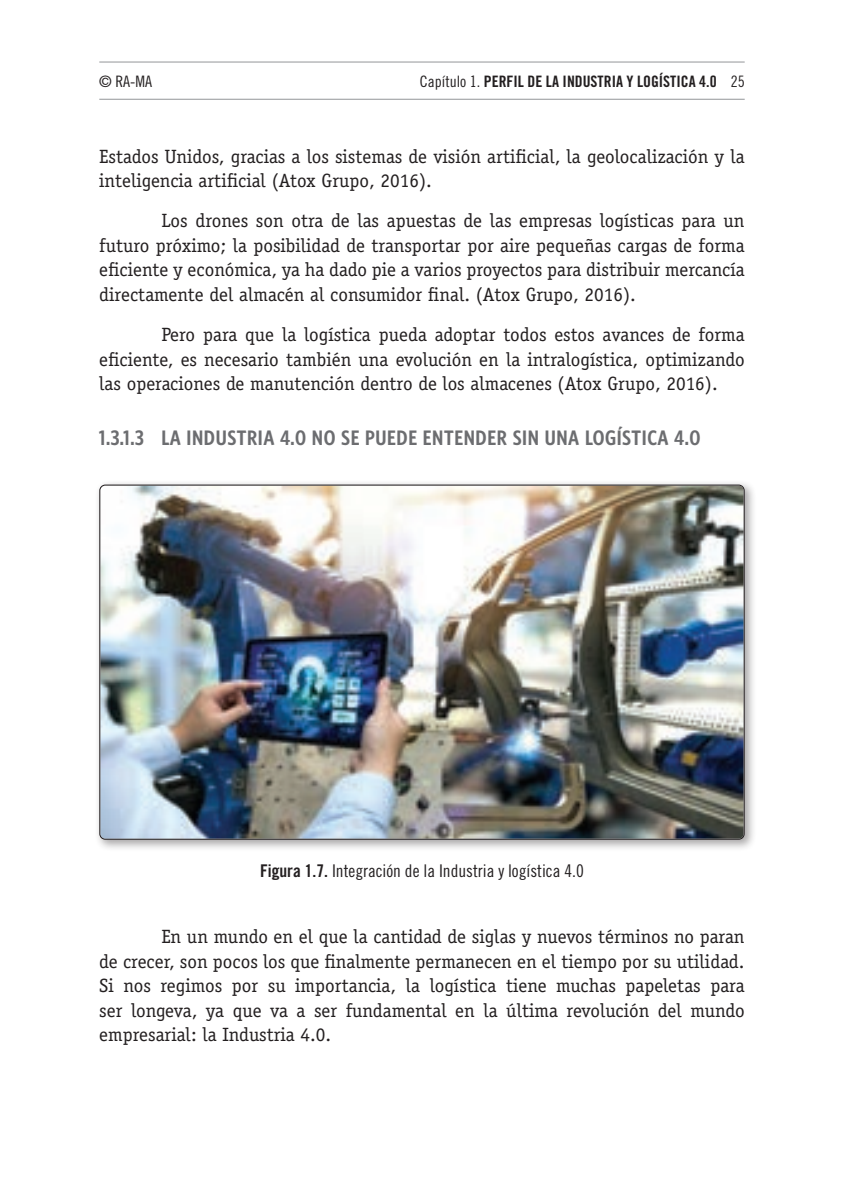
<style>
.page{position:relative;width:844px;height:1191px;background:#fff}
.page>*{position:absolute;margin:0;border:0;box-sizing:border-box;transform-origin:0 0}
.t1{font:600 condensed 21px "Whitney HTF";letter-spacing:.03em;color:#6c6d70}
.t2{font:19.25px/24.5px "Officina Serif Std";color:#231f20;text-align:justify}
.t3{font:17.5px "Trade Gothic LT Std Cn 18";color:#231f20}
.t4{font:15.75px "Trade Gothic LT Std Bd Cn 20";color:#231f20}
.t5{font:15.75px "Trade Gothic LT Std Cn 18";color:#231f20}
.s1{font-family:"Trade Gothic LT Std Cn 18"}
.s2{font-family:"Trade Gothic LT Std Bd Cn 20"}
</style>
<div class="page">
<hr style="left:99px;top:99px;width:645px;height:1px;background:#939598">
<hr style="left:99px;top:62px;width:645px;height:1px;background:#939598">
<div style="left:95px;top:480px;width:661px;height:371px;background:#231f20;opacity:.4"></div>
<img style="left:100px;top:485px;width:643px;height:353px">
<p class="t5" style="left:99px;top:72px;width:54px">© RA-MA</p>
<p class="t4" style="left:420px;top:72px;width:326px"><span class="s1">Capítulo 1.</span> PERFIL DE LA INDUSTRIA Y LOGÍSTICA 4.0 <span class="s1">25</span></p>
<p class="t2" style="left:99px;top:144px;width:646px">Estados Unidos, gracias a los sistemas de visión artificial, la geolocalización y la inteligencia artificial (Atox Grupo, 2016).</p>
<p class="t2" style="left:99px;top:209px;width:646px;text-indent:62px">Los drones son otra de las apuestas de las empresas logísticas para un futuro próximo; la posibilidad de transportar por aire pequeñas cargas de forma eficiente y económica, ya ha dado pie a varios proyectos para distribuir mercancía directamente del almacén al consumidor final. (Atox Grupo, 2016).</p>
<p class="t2" style="left:99px;top:322px;width:646px;text-indent:62px">Pero para que la logística pueda adoptar todos estos avances de forma eficiente, es necesario también una evolución en la intralogística, optimizando las operaciones de manutención dentro de los almacenes (Atox Grupo, 2016).</p>
<p class="t1" style="left:99px;top:425px;width:602px">1.3.1.3 LA INDUSTRIA 4.0 NO SE PUEDE ENTENDER SIN UNA LOGÍSTICA 4.0</p>
<p class="t3" style="left:260px;top:860px;width:325px"><span class="s2">Figura 1.7.</span> Integración de la Industria y logística 4.0</p>
<p class="t2" style="left:99px;top:924px;width:646px;text-indent:62px">En un mundo en el que la cantidad de siglas y nuevos términos no paran de crecer, son pocos los que finalmente permanecen en el tiempo por su utilidad.<br>Si nos regimos por su importancia, la logística tiene muchas papeletas para ser longeva, ya que va a ser fundamental en la última revolución del mundo empresarial: la Industria 4.0.</p>
</div>
